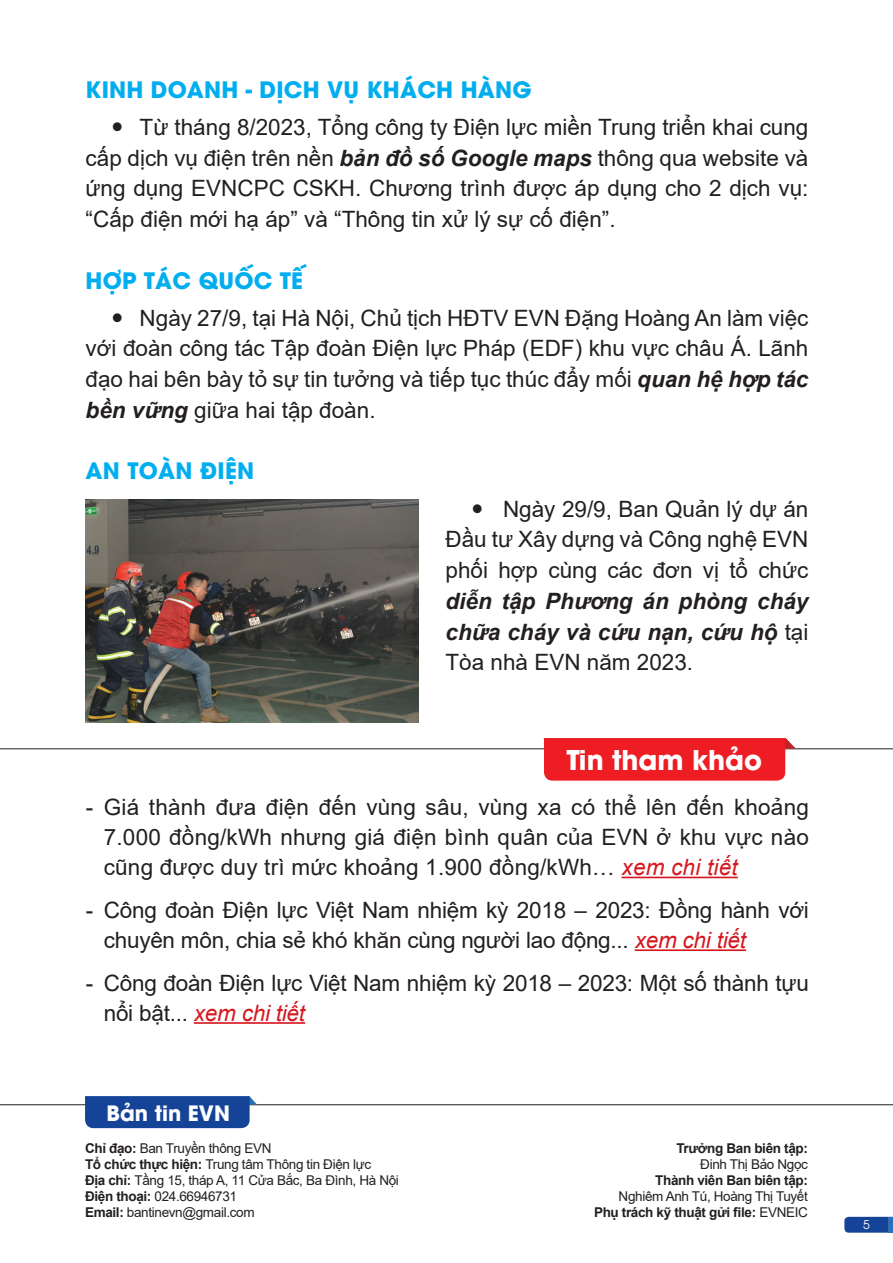
<style>
.page{position:relative;width:893px;height:1263px;background:#fff}
.page>*{position:absolute;margin:0;border:0;box-sizing:border-box;transform-origin:0 0}
.t1{font:700 27px "UTM Avo";color:#fff}
.t2{font:22.5px/30.8px "Arial";color:#231f20;text-align:justify}
.t3{font:italic 700 22.5px/30.8px "Arial";color:#231f20;text-align:justify}
.t4{font:700 22.5px "UTM Avo";letter-spacing:.01em;color:#00aeef}
.t5{font:700 21px "UTM Avo";color:#fff}
.t6{font:13.5px/16.2px "Arial";letter-spacing:-.025em;color:#231f20}
.t7{font:700 13.5px "Arial";letter-spacing:-.025em;color:#231f20}
.t8{font:12px "UTM Avo";color:#fff}
.s1{font-weight:700;font-style:italic}
.s2{font-weight:400;font-style:normal}
.s3{font-style:italic;color:#d7171f}
.s4{font-weight:700}
</style>
<div class="page">
<svg style="left:844px;top:1217px;width:45px;height:16px"></svg>
<hr style="left:889px;top:1217px;width:4px;height:16px;background:#2972b9">
<hr style="left:0;top:1104px;width:893px;height:1px;background:#231f20">
<svg style="left:85px;top:1096px;width:172px;height:32px;background:#1f4b9c"></svg>
<hr style="left:0;top:748px;width:893px;height:1px;background:#231f20">
<svg style="left:543px;top:738px;width:252px;height:43px;background:#ee282e"></svg>
<hr style="left:622px;top:877px;width:116px;height:1px;background:#d7171f">
<hr style="left:635px;top:949px;width:111px;height:2px;background:#d7171f">
<hr style="left:194px;top:1022px;width:111px;height:2px;background:#d7171f">
<img style="left:85px;top:500px;width:333px;height:222px">
<p class="t4" style="left:86px;top:71px;width:448px">KINH DOANH - DỊCH VỤ KHÁCH HÀNG</p>
<p class="t2" style="left:86px;top:111px;width:724px;text-indent:54px">Từ tháng 8/2023, Tổng công ty Điện lực miền Trung triển khai cung cấp dịch vụ điện trên nền <span class="s1">bản đồ số Google maps</span> thông qua website và ứng dụng EVNCPC CSKH. Chương trình được áp dụng cho 2 dịch vụ: “Cấp điện mới hạ áp” và “Thông tin xử lý sự cố điện”.</p>
<p class="t4" style="left:86px;top:261px;width:219px">HỢP TÁC QUỐC TẾ</p>
<p class="t2" style="left:86px;top:302px;width:724px;text-indent:54px">Ngày 27/9, tại Hà Nội, Chủ tịch HĐTV EVN Đặng Hoàng An làm việc với đoàn công tác Tập đoàn Điện lực Pháp (EDF) khu vực châu Á. Lãnh đạo hai bên bày tỏ sự tin tưởng và tiếp tục thúc đẩy mối <span class="s1">quan hệ hợp tác bền vững</span> giữa hai tập đoàn.</p>
<p class="t4" style="left:86px;top:452px;width:170px">AN TOÀN ĐIỆN</p>
<p class="t2" style="left:445px;top:493px;width:364px;text-indent:57px">Ngày 29/9, Ban Quản lý dự án Đầu tư Xây dựng và Công nghệ EVN phối hợp cùng các đơn vị tổ chức</p>
<p class="t3" style="left:445px;top:586px;width:364px">diễn tập Phương án phòng cháy chữa cháy và cứu nạn, cứu hộ <span class="s2">tại Tòa nhà EVN năm 2023.</span></p>
<p class="t1" style="left:566px;top:738px;width:197px">TIN THAM KHẢO</p>
<p class="t2" style="left:104px;top:792px;width:707px;line-height:30px;text-indent:-18px">- Giá thành đưa điện đến vùng sâu, vùng xa có thể lên đến khoảng 7.000 đồng/kWh nhưng giá điện bình quân của EVN ở khu vực nào cũng được duy trì mức khoảng 1.900 đồng/kWh… <span class="s3">xem chi tiết</span></p>
<p class="t2" style="left:104px;top:895px;width:707px;line-height:30px;text-indent:-18px">- Công đoàn Điện lực Việt Nam nhiệm kỳ 2018 – 2023: Đồng hành với chuyên môn, chia sẻ khó khăn cùng người lao động... <span class="s3">xem chi tiết</span></p>
<p class="t2" style="left:104px;top:967px;width:707px;line-height:30px;text-indent:-18px">- Công đoàn Điện lực Việt Nam nhiệm kỳ 2018 – 2023: Một số thành tựu nổi bật... <span class="s3">xem chi tiết</span></p>
<p class="t5" style="left:107px;top:1096px;width:122px">BẢN TIN EVN</p>
<p class="t6" style="left:85px;top:1140px;width:315px"><span class="s4">Chỉ đạo:</span> Ban Truyền thông EVN<br><span class="s4">Tổ chức thực hiện:</span> Trung tâm Thông tin Điện lực<br><span class="s4">Địa chỉ:</span> Tầng 15, tháp A, 11 Cửa Bắc, Ba Đình, Hà Nội <span class="s4">Điện thoại:</span> 024.66946731<br><span class="s4">Email:</span> bantinevn@gmail.com</p>
<p class="t7" style="left:676px;top:1138px;width:133px">Trưởng Ban biên tập:</p>
<p class="t6" style="left:700px;top:1156px;width:109px">Đinh Thị Bảo Ngọc</p>
<p class="t7" style="left:655px;top:1171px;width:154px">Thành viên Ban biên tập:</p>
<p class="t6" style="left:594px;top:1188px;width:215px;text-align:right">Nghiêm Anh Tú, Hoàng Thị Tuyết<br><span class="s4">Phụ trách kỹ thuật gửi file:</span> EVNEIC</p>
<p class="t8" style="left:863px;top:1215px;width:8px">5</p>
</div>
